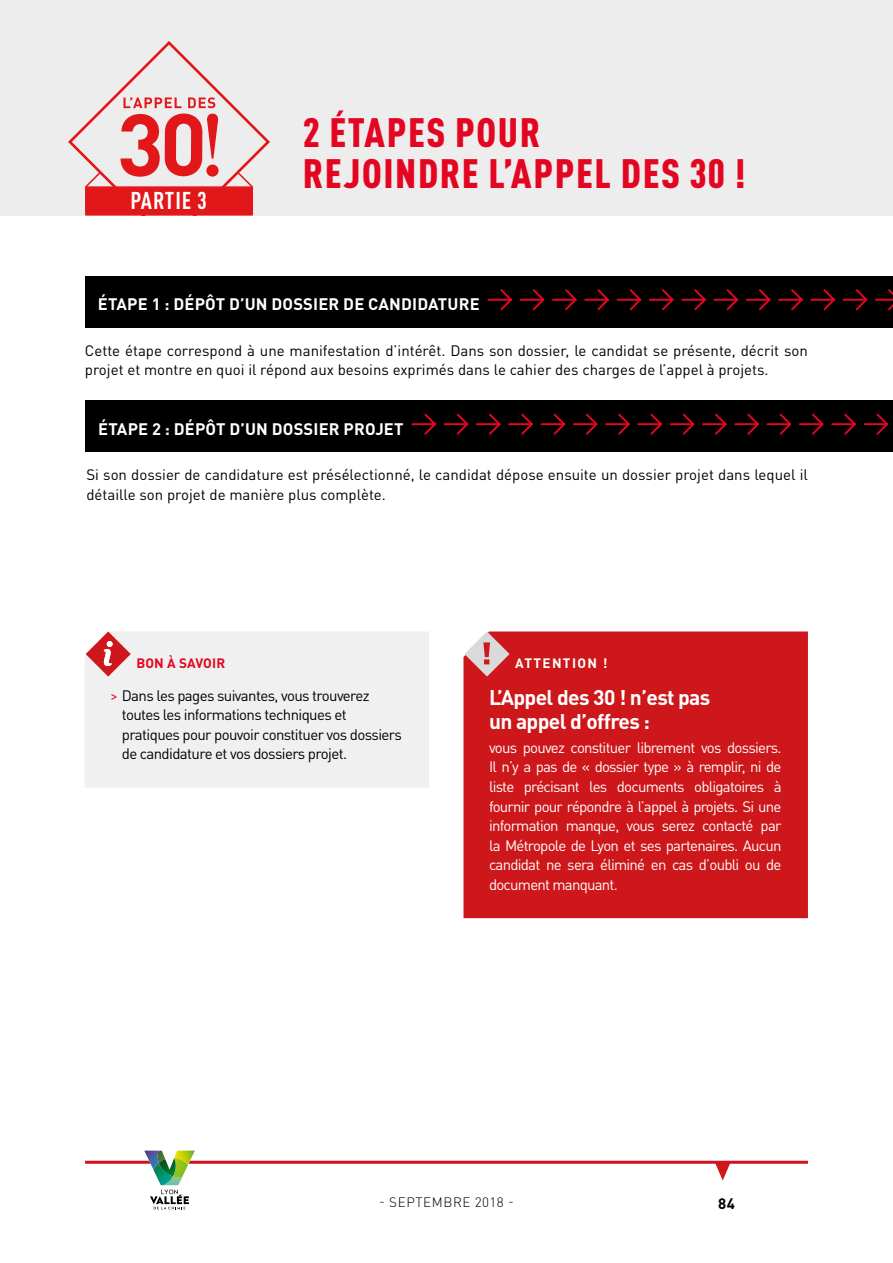
<style>
.page{position:relative;width:893px;height:1263px;background:#fff}
.page>*{position:absolute;margin:0;border:0;box-sizing:border-box;transform-origin:0 0}
.t1{font:900 condensed 40.5px/40.5px "DIN Pro";letter-spacing:.04em;color:#e40521}
.t2{font:700 condensed 24px "DIN Pro";letter-spacing:.04em;color:#fff}
.t3{font:700 21px/24px "DIN Pro";letter-spacing:-.03em;color:#fff}
.t4{font:700 16.5px "DIN Pro";letter-spacing:.01em;color:#fff}
.t5{font:15px/19.5px "DIN Pro";color:#000}
.t6{font:15px/19.5px "DIN Pro";letter-spacing:-.05em;color:#fff;text-align:justify}
.t7{font:15px/19.5px "DIN Pro";letter-spacing:-.04em;color:#000}
.t8{font:700 15px "DIN Pro";color:#000}
.t9{font:300 13.5px "DIN Pro";letter-spacing:.04em;color:#000}
.t10{font:700 13.5px "DIN Pro";letter-spacing:.01em;color:#e40521}
.t11{font:700 13.5px "DIN Pro";letter-spacing:.1em;color:#fff}
.s1{color:#e40521}
</style>
<div class="page">
<div style="left:0;top:0;width:893px;height:216px;background:#ededed"></div>
<hr style="left:85px;top:1161px;width:723px;height:3px;background:#d31120">
<svg style="left:134px;top:1150px;width:69px;height:59px"></svg>
<svg style="left:715px;top:1163px;width:15px;height:17px"></svg>
<div style="left:85px;top:276px;width:808px;height:51px;background:#000"></div>
<svg style="left:487px;top:289px;width:406px;height:22px"></svg>
<svg style="left:68px;top:41px;width:202px;height:175px"></svg>
<div style="left:85px;top:401px;width:808px;height:51px;background:#000"></div>
<svg style="left:411px;top:413px;width:477px;height:22px"></svg>
<div style="left:85px;top:632px;width:344px;height:156px;background:#f0f0f0"></div>
<div style="left:463px;top:631px;width:345px;height:287px;background:#cd171a"></div>
<svg style="left:86px;top:631px;width:45px;height:46px"></svg>
<svg style="left:464px;top:631px;width:46px;height:46px;background:#d98b8c"></svg>
<h2 class="t2" style="left:130px;top:186px;width:78px">PARTIE 3</h2>
<h1 class="t1" style="left:303px;top:112px;width:444px">2 ÉTAPES POUR<br>REJOINDRE L’APPEL DES 30 !</h1>
<p class="t4" style="left:98px;top:293px;width:383px">ÉTAPE 1 : DÉPÔT D’UN DOSSIER DE CANDIDATURE</p>
<p class="t5" style="left:85px;top:339px;width:724px">Cette étape correspond à une manifestation d’intérêt. Dans son dossier, le candidat se présente, décrit son projet et montre en quoi il répond aux besoins exprimés dans le cahier des charges de l’appel à projets.</p>
<p class="t4" style="left:98px;top:418px;width:307px">ÉTAPE 2 : DÉPÔT D’UN DOSSIER PROJET</p>
<p class="t5" style="left:86px;top:464px;width:723px">Si son dossier de candidature est présélectionné, le candidat dépose ensuite un dossier projet dans lequel il détaille son projet de manière plus complète.</p>
<p class="t10" style="left:136px;top:654px;width:90px">BON À SAVOIR</p>
<p class="t7" style="left:122px;top:684px;width:282px;text-indent:-12px"><span class="s1">&gt;</span> Dans les pages suivantes, vous trouverez toutes les informations techniques et pratiques pour pouvoir constituer vos dossiers de candidature et vos dossiers projet.</p>
<p class="t11" style="left:515px;top:654px;width:94px">ATTENTION !</p>
<h3 class="t3" style="left:489px;top:685px;width:223px">L’Appel des 30 ! n’est pas un appel d’offres :</h3>
<p class="t6" style="left:489px;top:736px;width:294px">vous pouvez constituer librement vos dossiers.<br>Il n’y a pas de « dossier type » à remplir, ni de liste précisant les documents obligatoires à fournir pour répondre à l’appel à projets. Si une information manque, vous serez contacté par la Métropole de Lyon et ses partenaires. Aucun candidat ne sera éliminé en cas d’oubli ou de document manquant.</p>
<p class="t9" style="left:379px;top:1193px;width:136px">- SEPTEMBRE 2018 -</p>
<p class="t8" style="left:718px;top:1193px;width:18px">84</p>
</div>
